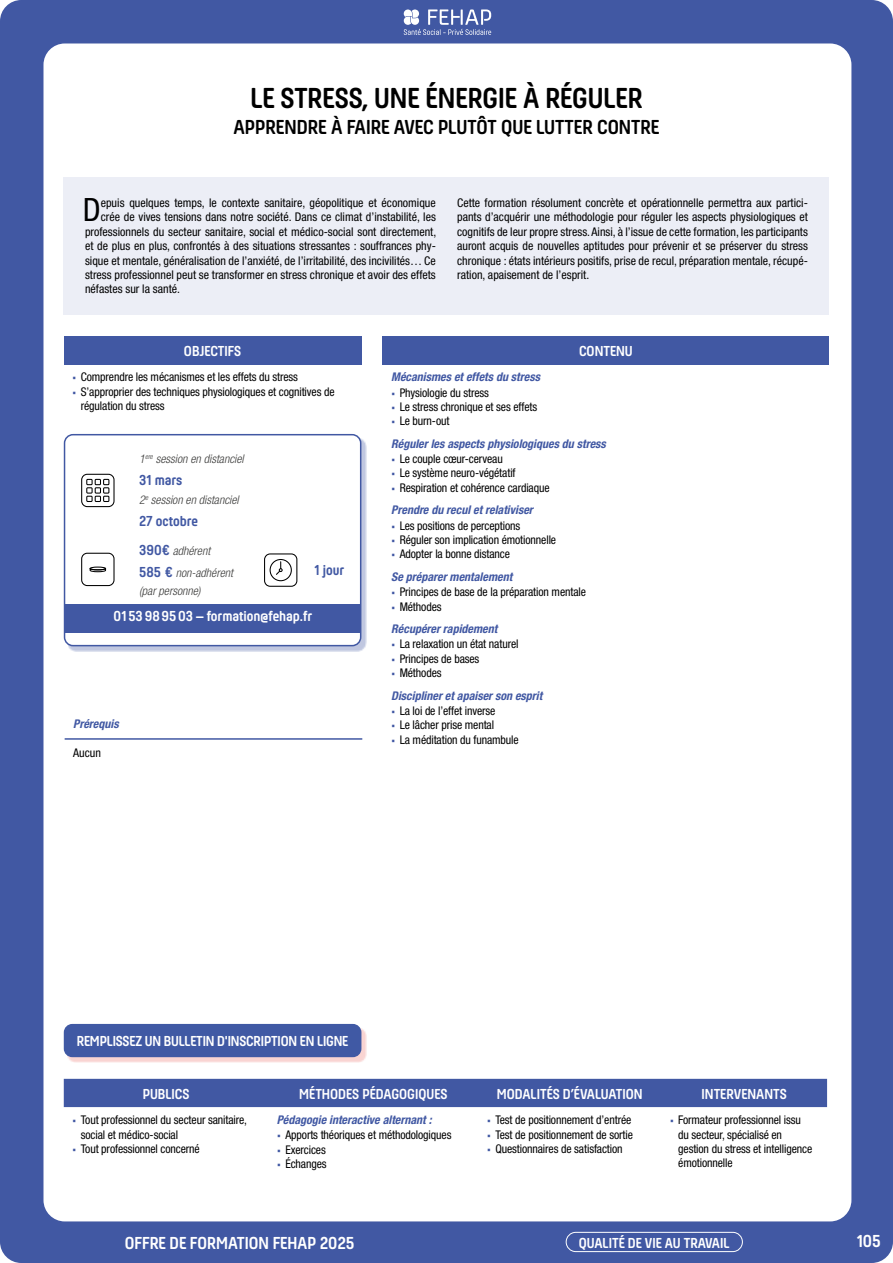
<style>
.page{position:relative;width:893px;height:1263px;background:#4158a3}
.page>*{position:absolute;margin:0;border:0;box-sizing:border-box;transform-origin:0 0}
.t1{font:condensed 32.1px "Helvetica Neue LT Pro";color:#000}
.t2{font:700 30px "Hansom FY";color:#000}
.t3{font:700 21px "Hansom FY";color:#000}
.t4{font:700 18px "Hansom FY";color:#fff}
.t5{font:700 15px "Hansom FY";color:#fff}
.t6{font:700 15px "Hansom FY";color:#4158a3}
.t7{font:condensed 12px/14.4px "Helvetica Neue LT Pro";letter-spacing:-.01em;color:#000}
.t8{font:italic 700 condensed 12px/22.5px "Helvetica Neue LT Pro";color:#4158a3}
.t9{font:italic 300 condensed 12px/22.2px "Helvetica Neue LT Pro";color:#3c3c3b}
.s1{font-family:"Acumin Variable Concept";font-stretch:normal;color:#4158a3}
.s2{font-family:"Hansom FY";font-weight:700;font-style:normal;font-stretch:normal;font-size:15px;color:#4158a3}
.s3{font-family:"Acumin Variable Concept";font-weight:400;font-style:normal;font-stretch:normal}
.s4{font-weight:400;font-style:normal;color:#000}
.s5{font-weight:700;font-style:italic;color:#4158a3}
</style>
<div class="page">
<div style="left:43px;top:43px;width:808px;height:1178px;background:#fff;border-radius:21px"></div>
<svg style="left:404px;top:9px;width:87px;height:26px"></svg>
<div style="left:566px;top:1232px;width:177px;height:20px;border:1px solid #fff;border-radius:10px"></div>
<div style="left:64px;top:177px;width:765px;height:138px;background:#eceef6"></div>
<div style="left:64px;top:1079px;width:763px;height:28px;background:#4158a3"></div>
<div style="left:383px;top:336px;width:446px;height:28px;background:#4158a3"></div>
<div style="left:64px;top:336px;width:297px;height:28px;background:#4158a3"></div>
<div style="left:67px;top:1027px;width:300px;height:36px;background:#ef7f78;opacity:.33"></div>
<div style="left:64px;top:1024px;width:297px;height:33px;background:#4059a4;border-radius:9px"></div>
<div style="left:68px;top:438px;width:299px;height:213px;background:#4158a3;opacity:.33"></div>
<div style="left:65px;top:435px;width:296px;height:211px;background:#fff;border-radius:9px"></div>
<div style="left:65px;top:604px;width:295px;height:28px;background:#4158a3"></div>
<div style="left:81px;top:474px;width:34px;height:33px;border:1px solid #000;border-radius:6px"></div>
<div style="left:86px;top:479px;width:7px;height:6px;border:1px solid #000"></div>
<svg style="left:95px;top:479px;width:14px;height:6px"></svg>
<div style="left:86px;top:487px;width:7px;height:7px;border:1px solid #000"></div>
<div style="left:95px;top:487px;width:6px;height:7px;border:1px solid #000"></div>
<div style="left:103px;top:487px;width:6px;height:7px;border:1px solid #000"></div>
<div style="left:86px;top:496px;width:7px;height:6px;border:1px solid #000"></div>
<svg style="left:95px;top:496px;width:14px;height:6px"></svg>
<div style="left:81px;top:553px;width:34px;height:33px;border:1px solid #000;border-radius:6px"></div>
<div style="left:90px;top:566px;width:16px;height:4px;border:1px solid #000;border-radius:50%"></div>
<svg style="left:89px;top:567px;width:18px;height:6px"></svg>
<div style="left:270px;top:559px;width:22px;height:22px;border:1px solid #000;border-radius:50%"></div>
<svg style="left:276px;top:562px;width:7px;height:13px"></svg>
<div style="left:264px;top:553px;width:33px;height:34px;border:1px solid #000;border-radius:6px"></div>
<div style="left:64px;top:434px;width:297px;height:212px;border:2px solid #4158a3;border-radius:9px"></div>
<hr style="left:65px;top:738px;width:297px;height:2px;background:#4158a3">
<h2 class="t2" style="left:250px;top:80px;width:394px">LE STRESS, UNE ÉNERGIE À RÉGULER</h2>
<h3 class="t3" style="left:233px;top:115px;width:427px">APPRENDRE À FAIRE AVEC PLUTÔT QUE LUTTER CONTRE</h3>
<h1 class="t1" style="left:83px;top:191px;width:19px">D</h1>
<p class="t7" style="left:101px;top:195px;width:337px">epuis quelques temps, le contexte sanitaire, géopolitique et économique</p>
<p class="t7" style="left:101px;top:210px;width:337px">crée de vives tensions dans notre société. Dans ce climat d’instabilité, les</p>
<p class="t7" style="left:85px;top:224px;width:353px">professionnels du secteur sanitaire, social et médico-social sont directement,</p>
<p class="t7" style="left:85px;top:239px;width:352px">et de plus en plus, confrontés à des situations stressantes : souffrances phy-</p>
<p class="t7" style="left:85px;top:253px;width:352px">sique et mentale, généralisation de l’anxiété, de l’irritabilité, des incivilités… Ce</p>
<p class="t7" style="left:85px;top:267px;width:352px">stress professionnel peut se transformer en stress chronique et avoir des effets</p>
<p class="t7" style="left:85px;top:282px;width:97px">néfastes sur la santé.</p>
<p class="t7" style="left:457px;top:195px;width:352px;text-align:justify">Cette formation résolument concrète et opérationnelle permettra aux partici&shy;pants d’acquérir une méthodologie pour réguler les aspects physiologiques et cognitifs de leur propre stress. Ainsi, à l’issue de cette formation, les participants auront acquis de nouvelles aptitudes pour prévenir et se préserver du stress chronique : états intérieurs positifs, prise de recul, préparation mentale, récupé&shy;ration, apaisement de l’esprit.</p>
<p class="t5" style="left:184px;top:342px;width:59px">OBJECTIFS</p>
<p class="t7" style="left:72px;top:370px;width:227px"><span class="s1">•</span> Comprendre les mécanismes et les effets du stress</p>
<p class="t7" style="left:81px;top:384px;width:255px;text-indent:-9px"><span class="s1">•</span> S’approprier des techniques physiologiques et cognitives de régulation du stress</p>
<p class="t9" style="left:139px;top:448px;width:106px">1<sup>ere</sup> session en distanciel</p>
<p class="t6" style="left:139px;top:472px;width:45px">31 mars</p>
<p class="t9" style="left:139px;top:489px;width:101px">2<sup>e</sup> session en distanciel</p>
<p class="t6" style="left:139px;top:513px;width:60px">27 octobre</p>
<p class="t9" style="left:139px;top:539px;width:95px"><span class="s2">390€</span> adhérent<br><span class="s2">585 €</span> non-adhérent</p>
<p class="t9" style="left:139px;top:580px;width:63px">(par personne)</p>
<p class="t6" style="left:314px;top:561px;width:31px">1 jour</p>
<p class="t5" style="left:113px;top:608px;width:200px">01 53989503 – formation@fehap.fr</p>
<p class="t8" style="left:73px;top:713px;width:47px">Prérequis</p>
<p class="t7" style="left:73px;top:745px;width:29px">Aucun</p>
<p class="t5" style="left:579px;top:342px;width:55px">CONTENU</p>
<p class="t8" style="left:391px;top:366px;width:150px">Mécanismes et effets du stress</p>
<p class="t7" style="left:391px;top:385px;width:99px"><span class="s1">•</span> Physiologie du stress</p>
<p class="t7" style="left:391px;top:399px;width:147px"><span class="s1">•</span> Le stress chronique et ses effets</p>
<p class="t8" style="left:391px;top:410px;width:216px"><span class="s3">•</span> <span class="s4">Le burn-out<br></span>Réguler les aspects physiologiques du stress</p>
<p class="t7" style="left:391px;top:451px;width:113px"><span class="s1">•</span> Le couple cœur-cerveau</p>
<p class="t7" style="left:391px;top:466px;width:126px"><span class="s1">•</span> Le système neuro-végétatif</p>
<p class="t7" style="left:391px;top:476px;width:160px;line-height:22.5px"><span class="s1">•</span> Respiration et cohérence cardiaque<br><span class="s5">Prendre du recul et relativiser</span></p>
<p class="t7" style="left:391px;top:518px;width:131px"><span class="s1">•</span> Les positions de perceptions</p>
<p class="t7" style="left:391px;top:532px;width:166px"><span class="s1">•</span> Réguler son implication émotionnelle</p>
<p class="t7" style="left:391px;top:543px;width:123px;line-height:22.5px"><span class="s1">•</span> Adopter la bonne distance<br><span class="s5">Se préparer mentalement</span></p>
<p class="t7" style="left:391px;top:584px;width:196px"><span class="s1">•</span> Principes de base de la préparation mentale</p>
<p class="t8" style="left:391px;top:595px;width:108px"><span class="s3">•</span> <span class="s4">Méthodes<br></span>Récupérer rapidement</p>
<p class="t7" style="left:391px;top:637px;width:129px"><span class="s1">•</span> La relaxation un état naturel</p>
<p class="t7" style="left:391px;top:651px;width:90px"><span class="s1">•</span> Principes de bases</p>
<p class="t8" style="left:391px;top:662px;width:153px"><span class="s3">•</span> <span class="s4">Méthodes<br></span>Discipliner et apaiser son esprit</p>
<p class="t7" style="left:391px;top:703px;width:106px"><span class="s1">•</span> La loi de l’effet inverse</p>
<p class="t7" style="left:391px;top:718px;width:104px"><span class="s1">•</span> Le lâcher prise mental</p>
<p class="t7" style="left:391px;top:732px;width:129px"><span class="s1">•</span> La méditation du funambule</p>
<p class="t5" style="left:77px;top:1032px;width:273px">REMPLISSEZ UN BULLETIN D'INSCRIPTION EN LIGNE</p>
<p class="t5" style="left:143px;top:1085px;width:48px">PUBLICS</p>
<p class="t5" style="left:299px;top:1085px;width:150px">MÉTHODES PÉDAGOGIQUES</p>
<p class="t5" style="left:497px;top:1085px;width:147px">MODALITÉS D’ÉVALUATION</p>
<p class="t5" style="left:701px;top:1085px;width:87px">INTERVENANTS</p>
<p class="t7" style="left:81px;top:1112px;width:168px;text-indent:-9px"><span class="s1">•</span> Tout professionnel du secteur sanitaire, social et médico-social</p>
<p class="t7" style="left:72px;top:1141px;width:129px"><span class="s1">•</span> Tout professionnel concerné</p>
<p class="t7" style="left:487px;top:1112px;width:146px"><span class="s1">•</span> Test de positionnement d’entrée</p>
<p class="t7" style="left:487px;top:1127px;width:148px"><span class="s1">•</span> Test de positionnement de sortie</p>
<p class="t7" style="left:487px;top:1141px;width:137px"><span class="s1">•</span> Questionnaires de satisfaction</p>
<p class="t8" style="left:277px;top:1109px;width:156px">Pédagogie interactive alternant :</p>
<p class="t7" style="left:277px;top:1128px;width:176px"><span class="s1">•</span> Apports théoriques et méthodologiques</p>
<p class="t7" style="left:277px;top:1142px;width:50px"><span class="s1">•</span> Exercices</p>
<p class="t7" style="left:277px;top:1156px;width:51px"><span class="s1">•</span> Échanges</p>
<p class="t7" style="left:678px;top:1112px;width:136px;text-indent:-9px"><span class="s1">•</span> Formateur professionnel issu du secteur, spécialisé en gestion du stress et intelligence émotionnelle</p>
<h3 class="t4" style="left:125px;top:1232px;width:231px">OFFRE DE FORMATION FEHAP 2025</h3>
<p class="t5" style="left:579px;top:1234px;width:152px">QUALITÉ DE VIE AU TRAVAIL</p>
<h3 class="t4" style="left:856px;top:1230px;width:26px">105</h3>
</div>
